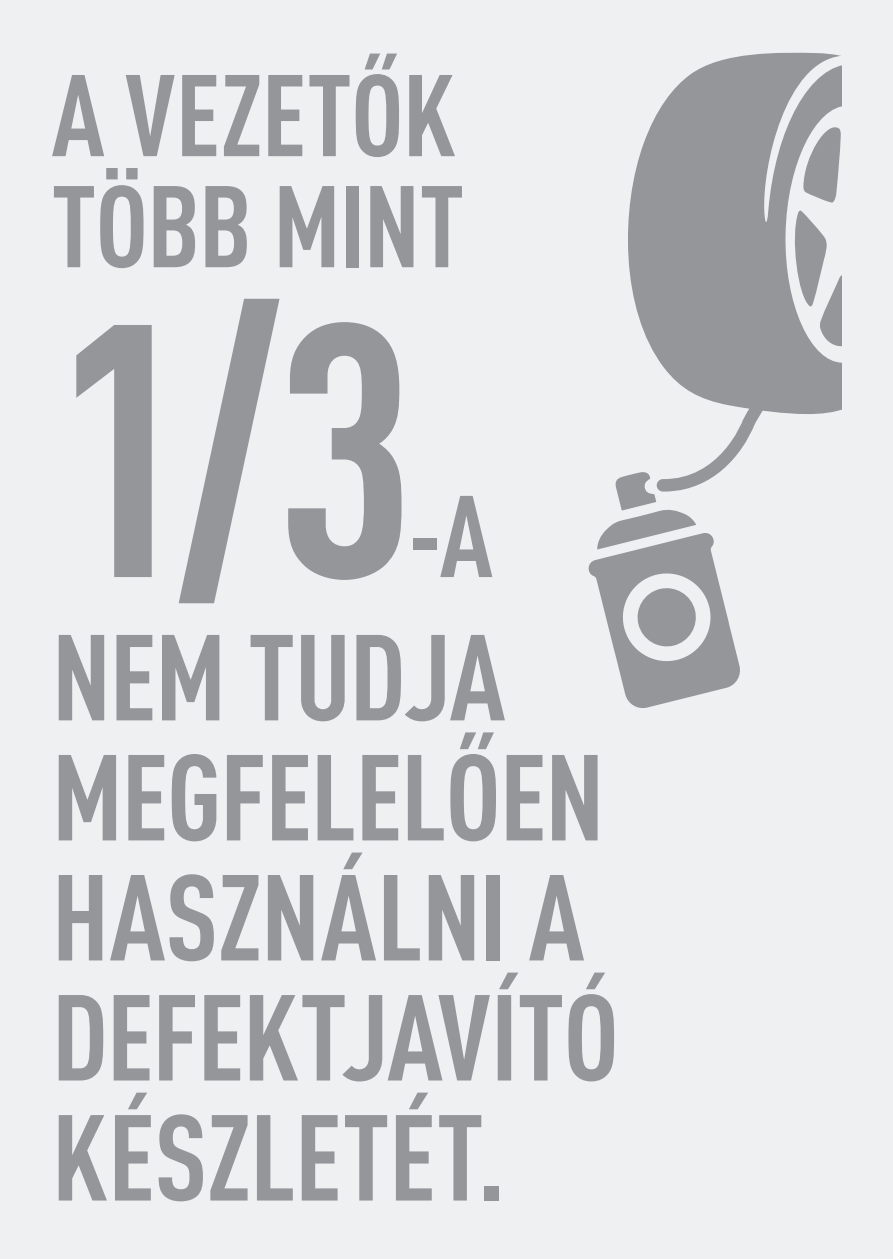
<style>
.page{position:relative;width:893px;height:1259px;background:#eef0f1}
.page>*{position:absolute;margin:0;border:0;box-sizing:border-box;transform-origin:0 0}
.t1{font:700 condensed 354px "DIN Pro";color:#94969a}
.t2{font:700 condensed 120px/120px "DIN Pro";letter-spacing:-.015em;color:#94969a}
.t3{font:700 condensed 114px/111px "DIN Pro";letter-spacing:-.01em;color:#94969a}
</style>
<div class="page">
<svg style="left:628px;top:52px;width:214px;height:362px;fill:#94969a"></svg>
<svg style="left:588px;top:376px;width:203px;height:332px"></svg>
<p class="t3" style="left:52px;top:50px;width:414px">A VEZETŐK<br>TÖBB MINT</p>
<h1 class="t1" style="left:52px;top:184px;width:366px">1/3</h1>
<p class="t3" style="left:408px;top:471px;width:86px">-A</p>
<p class="t2" style="left:52px;top:607px;width:569px">NEM TUDJA<br>MEGFELELŐEN<br>HASZNÁLNI A<br>DEFEKTJAVÍTÓ<br>KÉSZLETÉT.</p>
</div>
